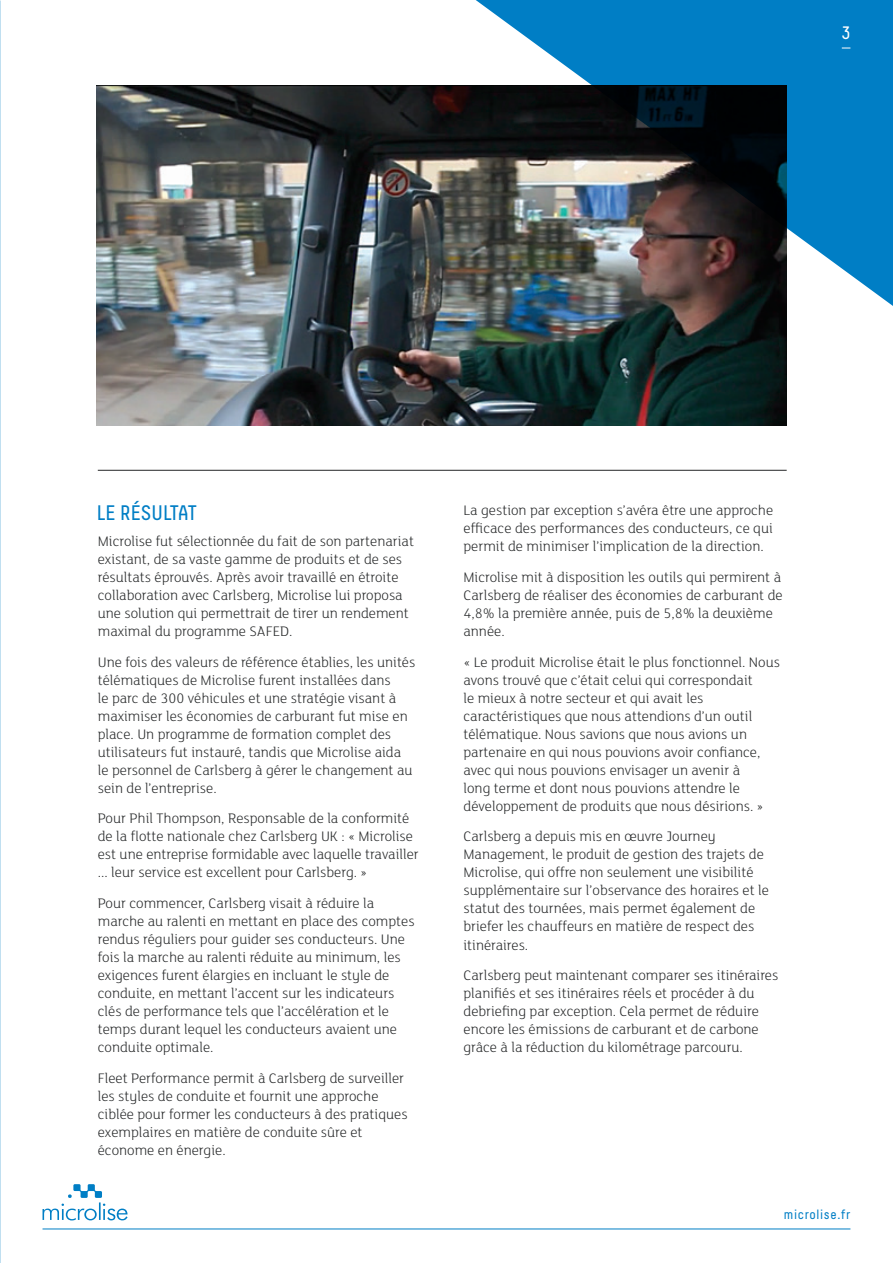
<style>
.page{position:relative;width:893px;height:1263px;background:#fff}
.page>*{position:absolute;margin:0;border:0;box-sizing:border-box;transform-origin:0 0}
.Title_14pt_Blue{font:21px "Decima";color:#007ec5}
.t1{font:18px "Decima";color:#fff}
.Body_new{font:300 15px/18px "FS Lola";color:#242627}
.t2{font:13.5px "Decima";letter-spacing:.05em;color:#007ec5}
</style>
<div class="page">
<img style="left:97px;top:85px;width:690px;height:340px">
<img style="left:458px;top:0;width:435px;height:315px">
<hr style="left:98px;top:470px;width:689px;height:1px;background:#242627">
<hr style="left:43px;top:1228px;width:807px;height:1px;background:#007ec5">
<svg style="left:43px;top:1184px;width:85px;height:36px"></svg>
<p class="t1" style="left:842px;top:23px;width:10px">3</p>
<p class="Title_14pt_Blue" style="left:97px;top:500px;width:102px">LE RÉSULTAT</p>
<p class="Body_new" style="left:98px;top:531px;width:318px">Microlise fut sélectionnée du fait de son partenariat existant, de sa vaste gamme de produits et de ses résultats éprouvés. Après avoir travaillé en étroite collaboration avec Carlsberg, Microlise lui proposa une solution qui permettrait de tirer un rendement maximal du programme SAFED.</p>
<p class="Body_new" style="left:98px;top:652px;width:319px">Une fois des valeurs de référence établies, les unités télématiques de Microlise furent installées dans<br>le parc de 300 véhicules et une stratégie visant à maximiser les économies de carburant fut mise en place. Un programme de formation complet des utilisateurs fut instauré, tandis que Microlise aida le personnel de Carlsberg à gérer le changement au sein de l’entreprise.</p>
<p class="Body_new" style="left:98px;top:809px;width:323px">Pour Phil Thompson, Responsable de la conformité de la flotte nationale chez Carlsberg UK : « Microlise est une entreprise formidable avec laquelle travailler ... leur service est excellent pour Carlsberg. »</p>
<p class="Body_new" style="left:98px;top:894px;width:318px">Pour commencer, Carlsberg visait à réduire la marche au ralenti en mettant en place des comptes rendus réguliers pour guider ses conducteurs. Une fois la marche au ralenti réduite au minimum, les exigences furent élargies en incluant le style de conduite, en mettant l’accent sur les indicateurs clés de performance tels que l’accélération et le temps durant lequel les conducteurs avaient une conduite optimale.</p>
<p class="Body_new" style="left:98px;top:1068px;width:311px">Fleet Performance permit à Carlsberg de surveiller les styles de conduite et fournit une approche ciblée pour former les conducteurs à des pratiques exemplaires en matière de conduite sûre et économe en énergie.</p>
<p class="Body_new" style="left:463px;top:501px;width:311px;text-align:justify">La gestion par exception s’avéra être une approche efficace des performances des conducteurs, ce qui permit de minimiser l’implication de la direction.</p>
<p class="Body_new" style="left:463px;top:567px;width:321px">Microlise mit à disposition les outils qui permirent à Carlsberg de réaliser des économies de carburant de 4,8% la première année, puis de 5,8% la deuxième année.</p>
<p class="Body_new" style="left:463px;top:652px;width:318px">« Le produit Microlise était le plus fonctionnel. Nous avons trouvé que c’était celui qui correspondait<br>le mieux à notre secteur et qui avait les caractéristiques que nous attendions d’un outil télématique. Nous savions que nous avions un partenaire en qui nous pouvions avoir confiance, avec qui nous pouvions envisager un avenir à<br>long terme et dont nous pouvions attendre le développement de produits que nous désirions. »</p>
<p class="Body_new" style="left:463px;top:827px;width:307px">Carlsberg a depuis mis en œuvre Journey Management, le produit de gestion des trajets de Microlise, qui offre non seulement une visibilité supplémentaire sur l’observance des horaires et le statut des tournées, mais permet également de briefer les chauffeurs en matière de respect des itinéraires.</p>
<p class="Body_new" style="left:463px;top:966px;width:316px">Carlsberg peut maintenant comparer ses itinéraires planifiés et ses itinéraires réels et procéder à du debriefing par exception. Cela permet de réduire encore les émissions de carburant et de carbone grâce à la réduction du kilométrage parcouru.</p>
<p class="t2" style="left:784px;top:1207px;width:68px">microlise.fr</p>
</div>
